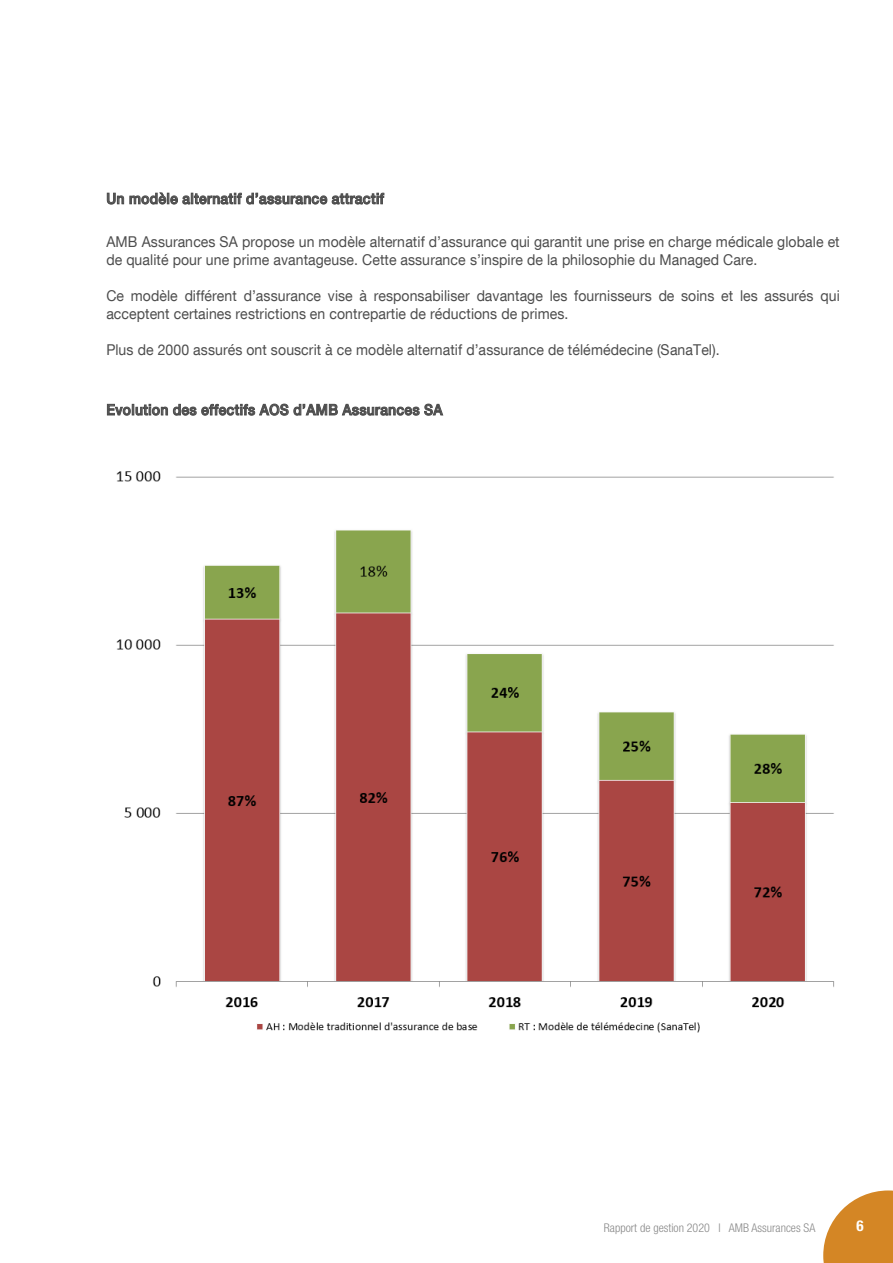
<style>
.page{position:relative;width:893px;height:1263px;background:#fff}
.page>*{position:absolute;margin:0;border:0;box-sizing:border-box;transform-origin:0 0}
.t1{font:24px "Times New Roman";color:#999}
.t2{font:15px/18px "Helvetica Neue LT Com";letter-spacing:.005em;color:#4d4d4d;scale:.94 1}
.t3{font:500 15px "Helvetica Neue LT Com";letter-spacing:.03em;color:#4d4d4d;scale:.91 1}
.t4{font:700 condensed 15px "Helvetica Neue LT";color:#fff}
.t5{font:300 condensed 12px "Helvetica Neue LT";color:#888}
</style>
<div class="page">
<svg style="left:823px;top:1190px;width:70px;height:73px"></svg>
<img style="left:116px;top:471px;width:719px;height:562px">
<p class="t3" style="left:106px;top:189px;width:306px">Un modèle alternatif d’assurance attractif</p>
<p class="t2" style="left:106px;top:233px;width:782px">AMB Assurances SA propose un modèle alternatif d’assurance qui garantit une prise en charge médicale globale et de qualité pour une prime avantageuse. Cette assurance s’inspire de la philosophie du Managed Care.</p>
<p class="t2" style="left:106px;top:287px;width:782px">Ce modèle différent d’assurance vise à responsabiliser davantage les fournisseurs de soins et les assurés qui acceptent certaines restrictions en contrepartie de réductions de primes.</p>
<p class="t2" style="left:106px;top:341px;width:654px">Plus de 2000 assurés ont souscrit à ce modèle alternatif d’assurance de télémédecine (SanaTel).</p>
<p class="t3" style="left:106px;top:401px;width:371px">Evolution des effectifs AOS d’AMB Assurances SA</p>
<h1 class="t1" style="left:801px;top:1207px;width:13px">6</h1>
<p class="t5" style="left:604px;top:1220px;width:213px">Rapport de gestion 2020 l AMB Assurances SA</p>
<p class="t4" style="left:857px;top:1217px;width:9px">6</p>
</div>
